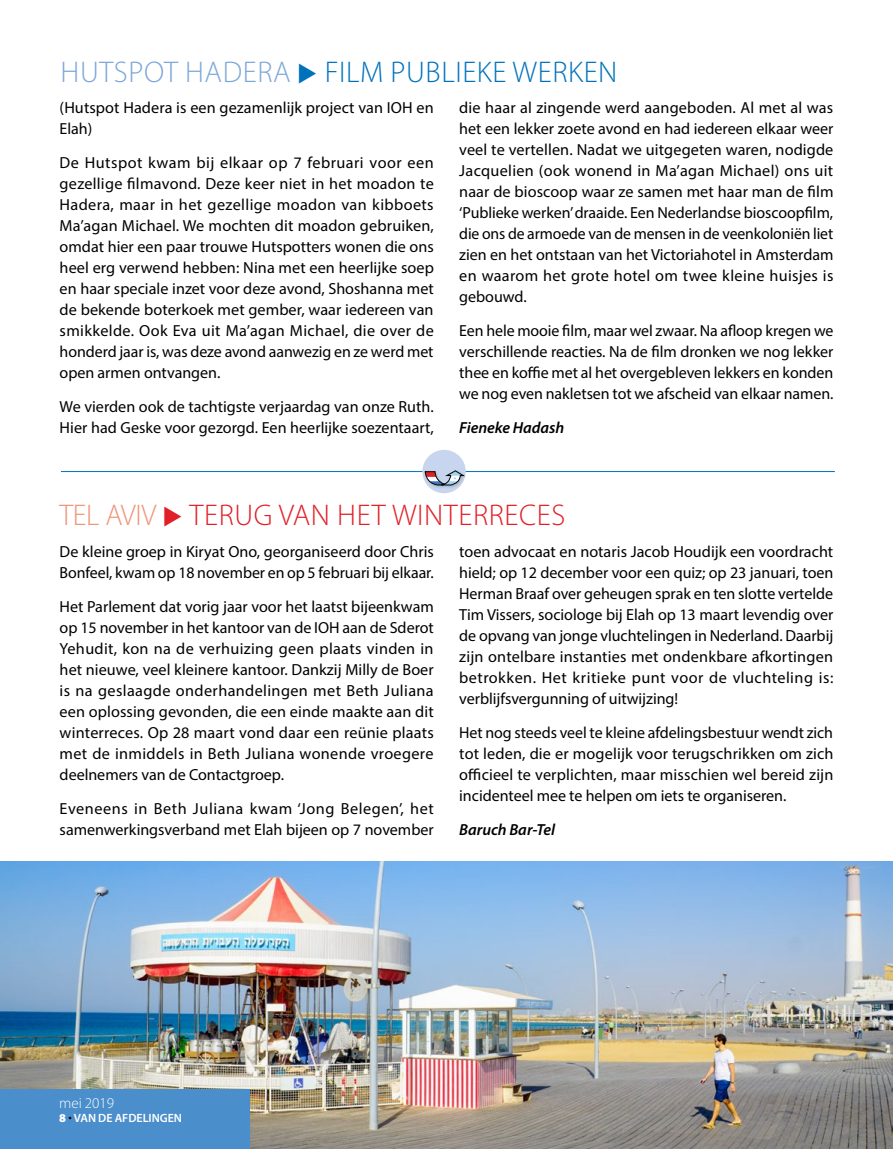
<style>
.page{position:relative;width:893px;height:1149px;background:#fff}
.page>*{position:absolute;margin:0;border:0;box-sizing:border-box;transform-origin:0 0}
.t1{font:300 30px "Myriad Pro";letter-spacing:.02em;color:#0072bc}
.t2{font:300 30px "Myriad Pro";letter-spacing:.02em;color:#e11f27}
.t3{font:16.05px/21px "Myriad Pro";color:#000;text-align:justify}
.t4{font:italic 600 16.05px "Myriad Pro";color:#000}
.t5{font:300 15px "Myriad Pro";color:#fff}
.t6{font:600 12px "Myriad Pro";color:#fff}
.s1{color:#7da7d8}
.s2{color:#ee9579}
.s3{font-weight:900}
.s4{font-weight:900;color:#000}
</style>
<div class="page">
<hr style="left:61px;top:471px;width:774px;height:1px;background:#0070c0">
<div style="left:422px;top:449px;width:44px;height:44px;background:#c7d6ee;border-radius:50%"></div>
<div style="left:423px;top:469px;width:44px;height:19px;background:#000;opacity:.2"></div>
<svg style="left:425px;top:470px;width:39px;height:15px"></svg>
<img style="left:0;top:861px;width:893px;height:287px">
<div style="left:0;top:1089px;width:249px;height:59px;background:#4a8ecc"></div>
<h1 class="t1" style="left:60px;top:54px;width:558px"><span class="s1">HUTSPOT HADERA</span> ◆ FILM PUBLIEKE WERKEN</h1>
<p class="t3" style="left:60px;top:97px;width:376px">(Hutspot Hadera is een gezamenlijk project van IOH en<br>Elah)</p>
<p class="t3" style="left:60px;top:151px;width:376px">De Hutspot kwam bij elkaar op 7 februari voor een gezellige filmavond. Deze keer niet in het moadon te Hadera, maar in het gezellige moadon van kibboets Ma’agan Michael. We mochten dit moadon gebruiken, omdat hier een paar trouwe Hutspotters wonen die ons heel erg verwend hebben: Nina met een heerlijke soep en haar speciale inzet voor deze avond, Shoshanna met de bekende boterkoek met gember, waar iedereen van smikkelde. Ook Eva uit Ma’agan Michael, die over de honderd jaar is, was deze avond aanwezig en ze werd met open armen ontvangen.</p>
<p class="t3" style="left:60px;top:395px;width:376px">We vierden ook de tachtigste verjaardag van onze Ruth.<br>Hier had Geske voor gezorgd. Een heerlijke soezentaart,</p>
<p class="t3" style="left:459px;top:97px;width:376px">die haar al zingende werd aangeboden. Al met al was het een lekker zoete avond en had iedereen elkaar weer veel te vertellen. Nadat we uitgegeten waren, nodigde Jacquelien (ook wonend in Ma’agan Michael) ons uit naar de bioscoop waar ze samen met haar man de film ‘Publieke werken’ draaide. Een Nederlandse bioscoopfilm, die ons de armoede van de mensen in de veenkoloniën liet zien en het ontstaan van het Victoriahotel in Amsterdam en waarom het grote hotel om twee kleine huisjes is gebouwd.</p>
<p class="t3" style="left:459px;top:319px;width:376px">Een hele mooie film, maar wel zwaar. Na afloop kregen we verschillende reacties. Na de film dronken we nog lekker thee en koffie met al het overgebleven lekkers en konden we nog even nakletsen tot we afscheid van elkaar namen.</p>
<p class="t4" style="left:459px;top:417px;width:107px">Fieneke Hadash</p>
<h1 class="t2" style="left:60px;top:496px;width:507px"><span class="s2">TEL AVIV</span> ◆ TERUG VAN HET WINTERRECES</h1>
<p class="t3" style="left:60px;top:540px;width:376px">De kleine groep in Kiryat Ono, georganiseerd door Chris<br>Bonfeel, kwam op 18 november en op 5 februari bij elkaar.</p>
<p class="t3" style="left:60px;top:595px;width:376px">Het Parlement dat vorig jaar voor het laatst bijeenkwam op 15 november in het kantoor van de IOH aan de Sderot Yehudit, kon na de verhuizing geen plaats vinden in het nieuwe, veel kleinere kantoor. Dankzij Milly de Boer is na geslaagde onderhandelingen met Beth Juliana een oplossing gevonden, die een einde maakte aan dit winterreces. Op 28 maart vond daar een reünie plaats met de inmiddels in Beth Juliana wonende vroegere deelnemers van de Contactgroep.</p>
<p class="t3" style="left:60px;top:797px;width:376px">Eveneens in Beth Juliana kwam ‘Jong Belegen’, het samenwerkingsverband met Elah bijeen op 7 november</p>
<p class="t3" style="left:459px;top:540px;width:376px">toen advocaat en notaris Jacob Houdijk een voordracht hield; op 12 december voor een quiz; op 23 januari, toen Herman Braaf over geheugen sprak en ten slotte vertelde Tim Vissers, sociologe bij Elah op 13 maart levendig over de opvang van jonge vluchtelingen in Nederland. Daarbij zijn ontelbare instanties met ondenkbare afkortingen betrokken. Het kritieke punt voor de vluchteling is: verblijfsvergunning of uitwijzing!</p>
<p class="t3" style="left:459px;top:721px;width:376px">Het nog steeds veel te kleine afdelingsbestuur wendt zich tot leden, die er mogelijk voor terugschrikken om zich officieel te verplichten, maar misschien wel bereid zijn incidenteel mee te helpen om iets te organiseren.</p>
<p class="t4" style="left:459px;top:818px;width:97px">Baruch Bar-Tel</p>
<p class="t5" style="left:59px;top:1093px;width:56px">mei 2019</p>
<p class="t6" style="left:59px;top:1109px;width:116px"><span class="s3">8</span> <span class="s4">·</span> VAN DE AFDELINGEN</p>
</div>
